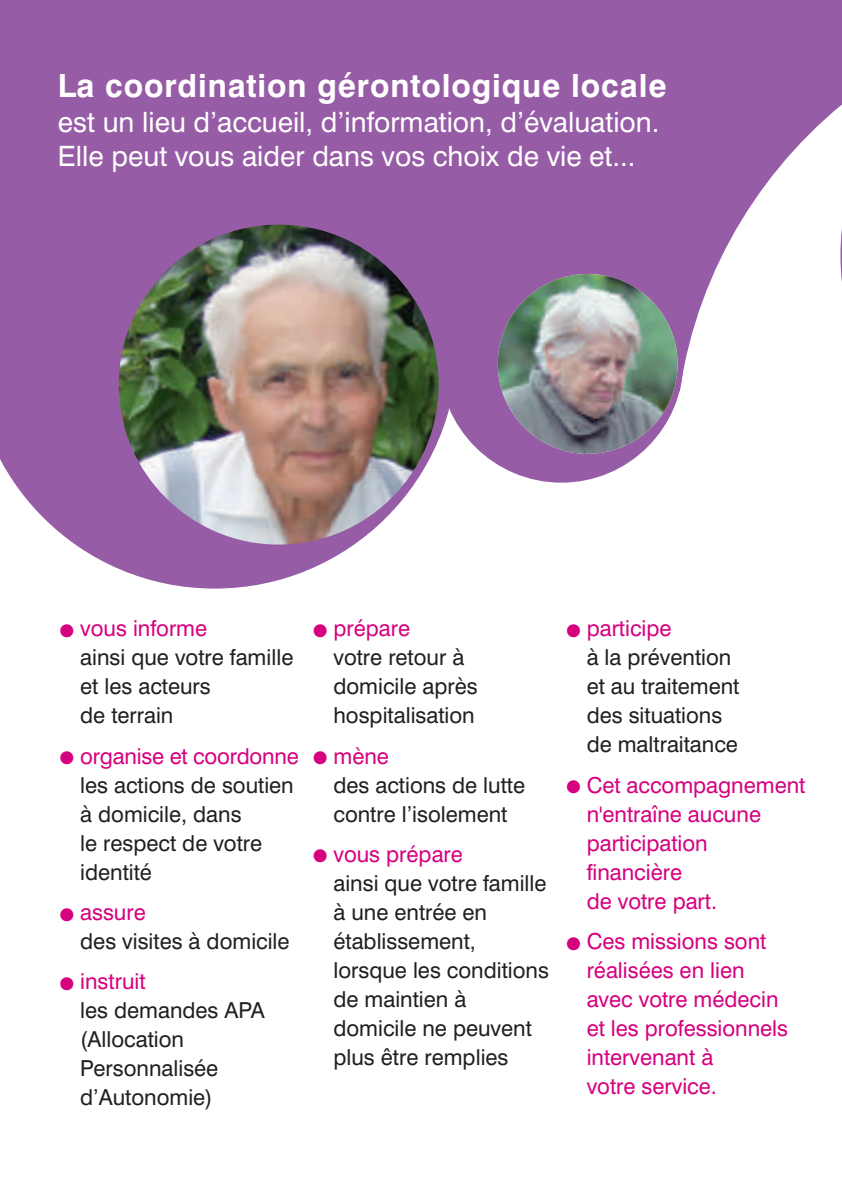
<style>
.page{position:relative;width:842px;height:1191px;background:#fff}
.page>*{position:absolute;margin:0;border:0;box-sizing:border-box;transform-origin:0 0}
.t1{font:700 32px "Swiss 721 BT";letter-spacing:.025em;color:#fff}
.t2{font:28px/33.6px "Swiss 721 BT";color:#fff}
.t3{font:22px/29px "Swiss 721 BT";color:#231f20}
.t4{font:22px/29px "Swiss 721 BT";color:#d6017f}
.s1{color:#d6017f}
</style>
<div class="page">
<div style="left:0;top:0;width:842px;height:390px;background:#975ca6"></div>
<svg style="left:675px;top:106px;width:165px;height:299px;fill:#fff"></svg>
<svg style="left:0;top:247px;width:457px;height:341px;fill:#975ca6"></svg>
<div style="left:439px;top:239px;width:244px;height:243px;background:#975ca6;border-radius:50%"></div>
<img style="left:498px;top:274px;width:180px;height:180px;border-radius:50%">
<img style="left:119px;top:224px;width:320px;height:320px;border-radius:50%">
<svg style="left:840px;top:104px;width:2px;height:286px"></svg>
<h1 class="t1" style="left:58px;top:73px;width:610px">La coordination gérontologique locale</h1>
<p class="t2" style="left:58px;top:109px;width:603px">est un lieu d’accueil, d’information, d’évaluation.<br>Elle peut vous aider dans vos choix de vie et...</p>
<p class="t3" style="left:80px;top:616px;width:215px;text-indent:-20px"><span class="s1">● vous informe<br></span>ainsi que votre famille et les acteurs<br>de terrain</p>
<p class="t3" style="left:80px;top:743px;width:220px;text-indent:-20px"><span class="s1">● organise et coordonne </span>les actions de soutien à domicile, dans<br>le respect de votre identité</p>
<p class="t3" style="left:80px;top:900px;width:211px;text-indent:-20px"><span class="s1">● assure<br></span>des visites à domicile</p>
<p class="t3" style="left:80px;top:969px;width:186px;text-indent:-20px"><span class="s1">● instruit<br></span>les demandes APA (Allocation<br>Personnalisée d’Autonomie)</p>
<p class="t3" style="left:333px;top:616px;width:146px;text-indent:-20px"><span class="s1">● prépare<br></span>votre retour à domicile après hospitalisation</p>
<p class="t3" style="left:333px;top:743px;width:193px;text-indent:-20px"><span class="s1">● mène<br></span>des actions de lutte contre l’isolement</p>
<p class="t3" style="left:333px;top:842px;width:217px;text-indent:-20px"><span class="s1">● vous prépare<br></span>ainsi que votre famille à une entrée en établissement, lorsque les conditions de maintien à domicile ne peuvent plus être remplies</p>
<p class="t3" style="left:587px;top:616px;width:154px;text-indent:-20px"><span class="s1">● participe<br></span>à la prévention et au traitement des situations de maltraitance</p>
<p class="t4" style="left:587px;top:772px;width:220px;text-indent:-20px">● Cet accompagnement n'entraîne aucune participation financière<br>de votre part.</p>
<p class="t4" style="left:587px;top:929px;width:203px;text-indent:-20px">● Ces missions sont réalisées en lien avec votre médecin et les professionnels intervenant à<br>votre service.</p>
</div>
